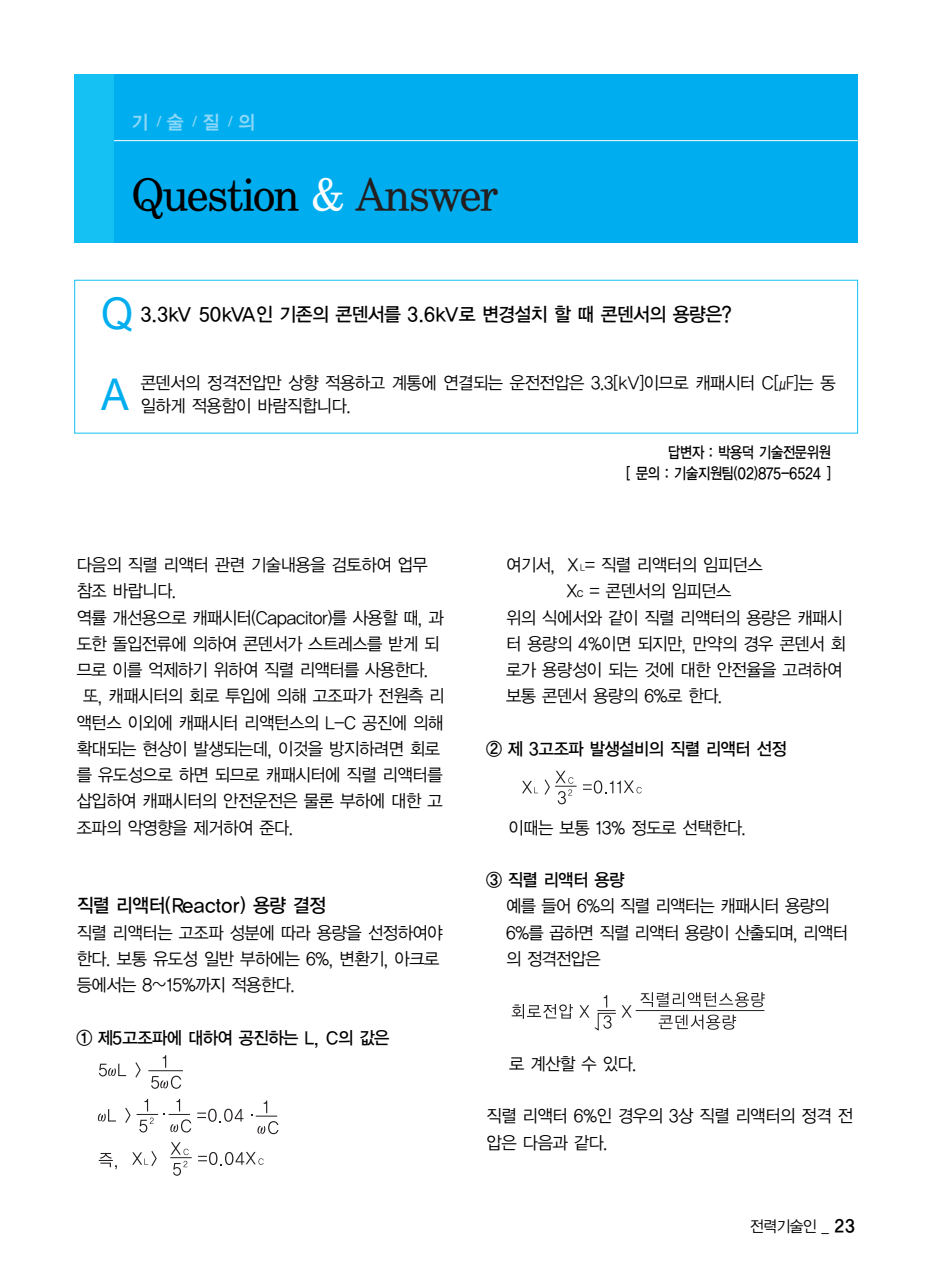
<style>
.page{position:relative;width:931px;height:1274px;background:#fff}
.page>*{position:absolute;margin:0;border:0;box-sizing:border-box;transform-origin:0 0}
.t1{font:45.5px "Y Mj O14";letter-spacing:-.1em;color:#000;scale:.95 1}
.t2{font:43.75px/80.9px "Arial";color:#00aeef;scale:.95 1}
.t3{font:19.25px "YGO13";letter-spacing:-.11em;color:#000;scale:.95 1}
.t4{font:19.25px "YGO14";color:#8dd7f7;scale:.95 1}
.t5{font:17.5px/26.2px "YGO12";letter-spacing:-.105em;color:#000;scale:.95 1}
.t6{font:17.5px "YGO13";letter-spacing:-.11em;color:#000;scale:.95 1}
.t7{font:15.75px/21px "YGO13";letter-spacing:-.11em;color:#000;text-align:right;scale:.85 1}
.t8{font:15.75px "YGO32";letter-spacing:-.11em;color:#000;scale:.95 1}
.s1{font-size:12.25px}
.s2{color:#fff}
.s3{color:#231f20}
.s4{font-size:8.75px}
.s5{font-family:"YGO34";font-size:17.5px}
</style>
<div class="page">
<div style="left:74px;top:280px;width:784px;height:154px;border:1px solid #15c0f2"></div>
<div style="left:74px;top:74px;width:784px;height:169px;background:#00aeef"></div>
<hr style="left:107px;top:140px;width:751px;height:1px;background:#fff">
<div style="left:74px;top:74px;width:40px;height:169px;background:#15c0f2"></div>
<svg style="left:99px;top:1064px;width:27px;height:12px"></svg>
<svg style="left:135px;top:1062px;width:6px;height:16px"></svg>
<svg style="left:151px;top:1076px;width:30px;height:13px"></svg>
<svg style="left:163px;top:1055px;width:3px;height:13px"></svg>
<hr style="left:148px;top:1070px;width:35px;height:1px;background:#231f20">
<svg style="left:98px;top:1109px;width:18px;height:13px"></svg>
<svg style="left:125px;top:1108px;width:6px;height:15px"></svg>
<svg style="left:99px;top:1153px;width:18px;height:16px"></svg>
<svg style="left:197px;top:1109px;width:46px;height:13px"></svg>
<svg style="left:137px;top:1099px;width:54px;height:34px"></svg>
<svg style="left:251px;top:1101px;width:27px;height:33px"></svg>
<svg style="left:132px;top:1151px;width:25px;height:15px"></svg>
<svg style="left:170px;top:1142px;width:22px;height:34px"></svg>
<svg style="left:198px;top:1152px;width:66px;height:14px"></svg>
<svg style="left:522px;top:781px;width:16px;height:12px"></svg>
<svg style="left:545px;top:771px;width:32px;height:33px"></svg>
<svg style="left:583px;top:780px;width:59px;height:14px"></svg>
<svg style="left:512px;top:1004px;width:61px;height:15px"></svg>
<svg style="left:579px;top:995px;width:53px;height:36px"></svg>
<svg style="left:659px;top:1015px;width:77px;height:15px"></svg>
<hr style="left:636px;top:1010px;width:128px;height:1px;background:#231f20">
<svg style="left:640px;top:992px;width:125px;height:15px"></svg>
<p class="t4" style="left:131px;top:113px;width:133px">기<span class="s1">/</span> 술<span class="s1">/</span> 질<span class="s1">/</span> 의</p>
<h1 class="t1" style="left:131px;top:174px;width:391px">Question <span class="s2">&amp;</span> <span class="s3">Answer</span></h1>
<h2 class="t2" style="left:101px;top:273px;width:36px">Q<br>A</h2>
<p class="t3" style="left:140px;top:305px;width:625px">3.3kV 50kVA인 기존의 콘덴서를 3.6kV로 변경설치 할 때 콘덴서의 용량은?</p>
<p class="t5" style="left:140px;top:372px;width:734px;line-height:22.8px">콘덴서의 정격전압만 상향 적용하고 계통에 연결되는 운전전압은 3.3[kV]이므로 캐패시터 C[㎌]는 동 일하게 적용함이 바람직합니다.</p>
<p class="t7" style="left:626px;top:443px;width:244px">답변자 : 박용덕 기술전문위원<br>[ 문의 : 기술지원팀(02)875-6524 ]</p>
<p class="t5" style="left:76px;top:553px;width:373px">다음의 직렬 리액터 관련 기술내용을 검토하여 업무</p>
<p class="t5" style="left:76px;top:579px;width:108px">참조 바랍니다.</p>
<p class="t5" style="left:76px;top:605px;width:389px">역률 개선용으로 캐패시터(Capacitor)를 사용할 때, 과</p>
<p class="t5" style="left:76px;top:631px;width:385px">도한 돌입전류에 의하여 콘덴서가 스트레스를 받게 되</p>
<p class="t5" style="left:76px;top:658px;width:373px">므로 이를 억제하기 위하여 직렬 리액터를 사용한다.</p>
<p class="t5" style="left:83px;top:684px;width:384px">또, 캐패시터의 회로 투입에 의해 고조파가 전원측 리</p>
<p class="t5" style="left:76px;top:710px;width:389px">액턴스 이외에 캐패시터 리액턴스의 L-C 공진에 의해</p>
<p class="t5" style="left:76px;top:736px;width:386px">확대되는 현상이 발생되는데, 이것을 방지하려면 회로</p>
<p class="t5" style="left:76px;top:763px;width:388px">를 유도성으로 하면 되므로 캐패시터에 직렬 리액터를</p>
<p class="t5" style="left:76px;top:789px;width:388px">삽입하여 캐패시터의 안전운전은 물론 부하에 대한 고</p>
<p class="t5" style="left:76px;top:815px;width:231px">조파의 악영향을 제거하여 준다.</p>
<p class="t3" style="left:76px;top:897px;width:265px">직렬 리액터(Reactor) 용량 결정</p>
<p class="t5" style="left:76px;top:920px;width:388px">직렬 리액터는 고조파 성분에 따라 용량을 선정하여야 한다. 보통 유도성 일반 부하에는 6%, 변환기, 아크로 등에서는 8~15%까지 적용한다.</p>
<p class="t6" style="left:76px;top:1029px;width:332px">① 제5고조파에 대하여 공진하는 L, C의 값은</p>
<p class="t5" style="left:506px;top:553px;width:273px">여기서, X <span class="s4">L</span>= 직렬 리액터의 임피던스</p>
<p class="t5" style="left:566px;top:579px;width:177px">X<span class="s1">c</span> = 콘덴서의 임피던스</p>
<p class="t5" style="left:505px;top:605px;width:357px">위의 식에서와 같이 직렬 리액터의 용량은 캐패시</p>
<p class="t5" style="left:505px;top:631px;width:361px">터 용량의 4%이면 되지만, 만약의 경우 콘덴서 회</p>
<p class="t5" style="left:505px;top:658px;width:357px">로가 용량성이 되는 것에 대한 안전율을 고려하여</p>
<p class="t5" style="left:505px;top:684px;width:230px">보통 콘덴서 용량의 6%로 한다.</p>
<p class="t6" style="left:486px;top:741px;width:319px">② 제 3고조파 발생설비의 직렬 리액터 선정</p>
<p class="t5" style="left:508px;top:815px;width:253px">이때는 보통 13% 정도로 선택한다.</p>
<p class="t6" style="left:486px;top:872px;width:148px">③ 직렬 리액터 용량</p>
<p class="t5" style="left:505px;top:894px;width:363px">예를 들어 6%의 직렬 리액터는 캐패시터 용량의<br>6%를 곱하면 직렬 리액터 용량이 산출되며, 리액터 의 정격전압은</p>
<p class="t5" style="left:508px;top:1051px;width:137px">로 계산할 수 있다.</p>
<p class="t5" style="left:486px;top:1104px;width:389px">직렬 리액터 6%인 경우의 3상 직렬 리액터의 정격 전 압은 다음과 같다.</p>
<p class="t8" style="left:749px;top:1219px;width:114px">전력기술인 _ <span class="s5">23</span></p>
</div>
